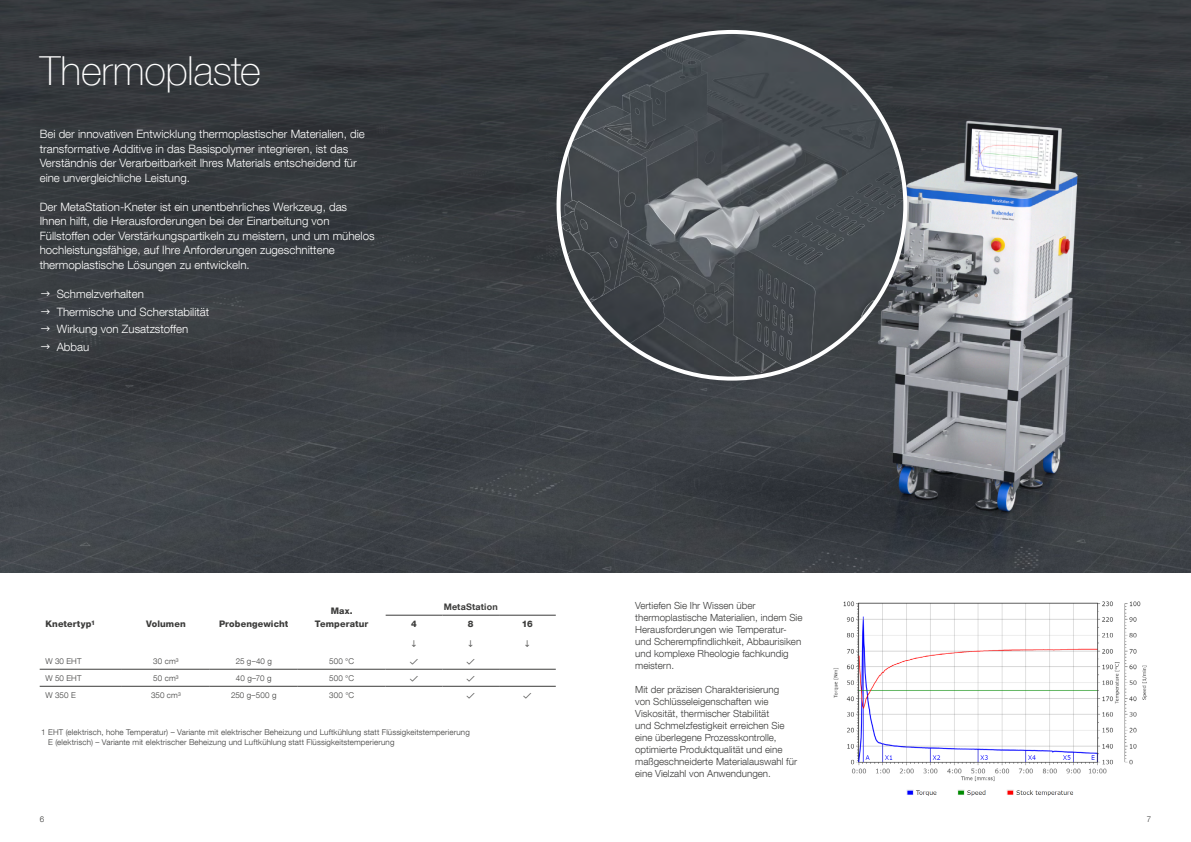
<style>
.page{position:relative;width:1191px;height:842px;background:#fff}
.page>*{position:absolute;margin:0;border:0;box-sizing:border-box;transform-origin:0 0}
.t1{font:100 40px "Helvetica Neue LT Com";letter-spacing:-.01em;color:#fff}
.t2{font:300 11.5px/14.5px "Helvetica Neue LT Com";color:#fff}
.t3{font:300 9.8px/12px "Helvetica Neue LT Com";color:#3c3c3b}
.t4{font:800 9px/13px "Helvetica Neue LT Com";letter-spacing:.015em;color:#3c3c3b;text-align:center}
.t5{font:700 9px "Helvetica Neue LT Com";letter-spacing:.02em;color:#3c3c3b}
.t6{font:300 8px/10px "Helvetica Neue LT Com";letter-spacing:.015em;color:#3c3c3b}
</style>
<div class="page">
<img style="left:0;top:0;width:1191px;height:573px">
<img style="left:833px;top:601px;width:314px;height:195px">
<hr style="left:40px;top:669px;width:82px;height:1px;background:#3c3c3b">
<hr style="left:122px;top:669px;width:88px;height:1px;background:#3c3c3b">
<hr style="left:210px;top:669px;width:88px;height:1px;background:#3c3c3b">
<hr style="left:298px;top:669px;width:88px;height:1px;background:#3c3c3b">
<hr style="left:386px;top:669px;width:56px;height:1px;background:#3c3c3b">
<hr style="left:442px;top:669px;width:57px;height:1px;background:#3c3c3b">
<hr style="left:499px;top:669px;width:57px;height:1px;background:#3c3c3b">
<hr style="left:40px;top:686px;width:82px;height:1px;background:#3c3c3b">
<hr style="left:122px;top:686px;width:88px;height:1px;background:#3c3c3b">
<hr style="left:210px;top:686px;width:88px;height:1px;background:#3c3c3b">
<hr style="left:298px;top:686px;width:88px;height:1px;background:#3c3c3b">
<hr style="left:386px;top:686px;width:56px;height:1px;background:#3c3c3b">
<hr style="left:442px;top:686px;width:57px;height:1px;background:#3c3c3b">
<hr style="left:499px;top:686px;width:57px;height:1px;background:#3c3c3b">
<hr style="left:386px;top:615px;width:56px;height:1px;background:#3c3c3b">
<hr style="left:442px;top:615px;width:57px;height:1px;background:#3c3c3b">
<hr style="left:499px;top:615px;width:57px;height:1px;background:#3c3c3b">
<img style="left:558px;top:32px;width:347px;height:347px;border-radius:173px">
<svg style="left:41px;top:291px;width:9px;height:5px"></svg>
<svg style="left:41px;top:309px;width:9px;height:5px"></svg>
<svg style="left:41px;top:327px;width:9px;height:5px"></svg>
<svg style="left:41px;top:344px;width:9px;height:5px"></svg>
<h1 class="t1" style="left:40px;top:47px;width:223px">Thermoplaste</h1>
<p class="t2" style="left:40px;top:127px;width:327px">Bei der innovativen Entwicklung thermoplastischer Materialien, die transformative Additive in das Basispolymer integrieren, ist das Verständnis der Verarbeitbarkeit Ihres Materials entscheidend für eine unvergleichliche Leistung.</p>
<p class="t2" style="left:40px;top:199px;width:336px">Der MetaStation-Kneter ist ein unentbehrliches Werkzeug, das Ihnen hilft, die Herausforderungen bei der Einarbeitung von Füllstoffen oder Verstärkungspartikeln zu meistern, und um mühelos hochleistungsfähige, auf Ihre Anforderungen zugeschnittene thermoplastische Lösungen zu entwickeln.</p>
<p class="t2" style="left:57px;top:285px;width:154px;line-height:17.7px">Schmelzverhalten<br>Thermische und Scherstabilität<br>Wirkung von Zusatzstoffen<br>Abbau</p>
<p class="t4" style="left:45px;top:617px;width:51px">Knetertyp<sup>1</sup></p>
<p class="t4" style="left:146px;top:617px;width:41px">Volumen</p>
<p class="t4" style="left:219px;top:617px;width:71px">Probengewicht</p>
<p class="t4" style="left:315px;top:604px;width:55px">Max.<br>Temperatur</p>
<p class="t5" style="left:444px;top:601px;width:56px">MetaStation</p>
<p class="t4" style="left:411px;top:617px;width:7px">4</p>
<p class="t4" style="left:468px;top:617px;width:7px">8</p>
<p class="t4" style="left:522px;top:617px;width:13px">16</p>
<p class="t6" style="left:45px;top:655px;width:38px">W 30 EHT</p>
<p class="t6" style="left:153px;top:655px;width:27px">30 cm³</p>
<p class="t6" style="left:236px;top:655px;width:38px">25 g–40 g</p>
<p class="t6" style="left:329px;top:655px;width:26px">500 °C</p>
<p class="t6" style="left:45px;top:673px;width:38px">W 50 EHT</p>
<p class="t6" style="left:153px;top:673px;width:27px">50 cm³</p>
<p class="t6" style="left:236px;top:673px;width:37px">40 g–70 g</p>
<p class="t6" style="left:329px;top:673px;width:26px">500 °C</p>
<p class="t6" style="left:45px;top:690px;width:32px">W 350 E</p>
<p class="t6" style="left:151px;top:690px;width:31px">350 cm³</p>
<p class="t6" style="left:231px;top:690px;width:47px">250 g–500 g</p>
<p class="t6" style="left:329px;top:690px;width:26px">300 °C</p>
<p class="t6" style="left:48px;top:726px;width:423px;text-indent:-7px">1 EHT (elektrisch, hohe Temperatur) – Variante mit elektrischer Beheizung und Luftkühlung statt Flüssigkeitstemperierung<br>E (elektrisch) – Variante mit elektrischer Beheizung und Luftkühlung statt Flüssigkeitstemperierung</p>
<p class="t3" style="left:635px;top:599px;width:169px">Vertiefen Sie Ihr Wissen über thermoplastische Materialien, indem Sie<br>Herausforderungen wie Temperatur&shy;und Scherempfindlichkeit, Abbaurisiken und komplexe Rheologie fachkundig meistern.</p>
<p class="t3" style="left:635px;top:683px;width:163px">Mit der präzisen Charakterisierung<br>von Schlüsseleigenschaften wie Viskosität, thermischer Stabilität<br>und Schmelzfestigkeit erreichen Sie eine überlegene Prozesskontrolle, optimierte Produktqualität und eine maßgeschneiderte Materialauswahl für eine Vielzahl von Anwendungen.</p>
<p class="t6" style="left:40px;top:814px;width:6px">6</p>
<p class="t6" style="left:1146px;top:814px;width:6px">7</p>
</div>
